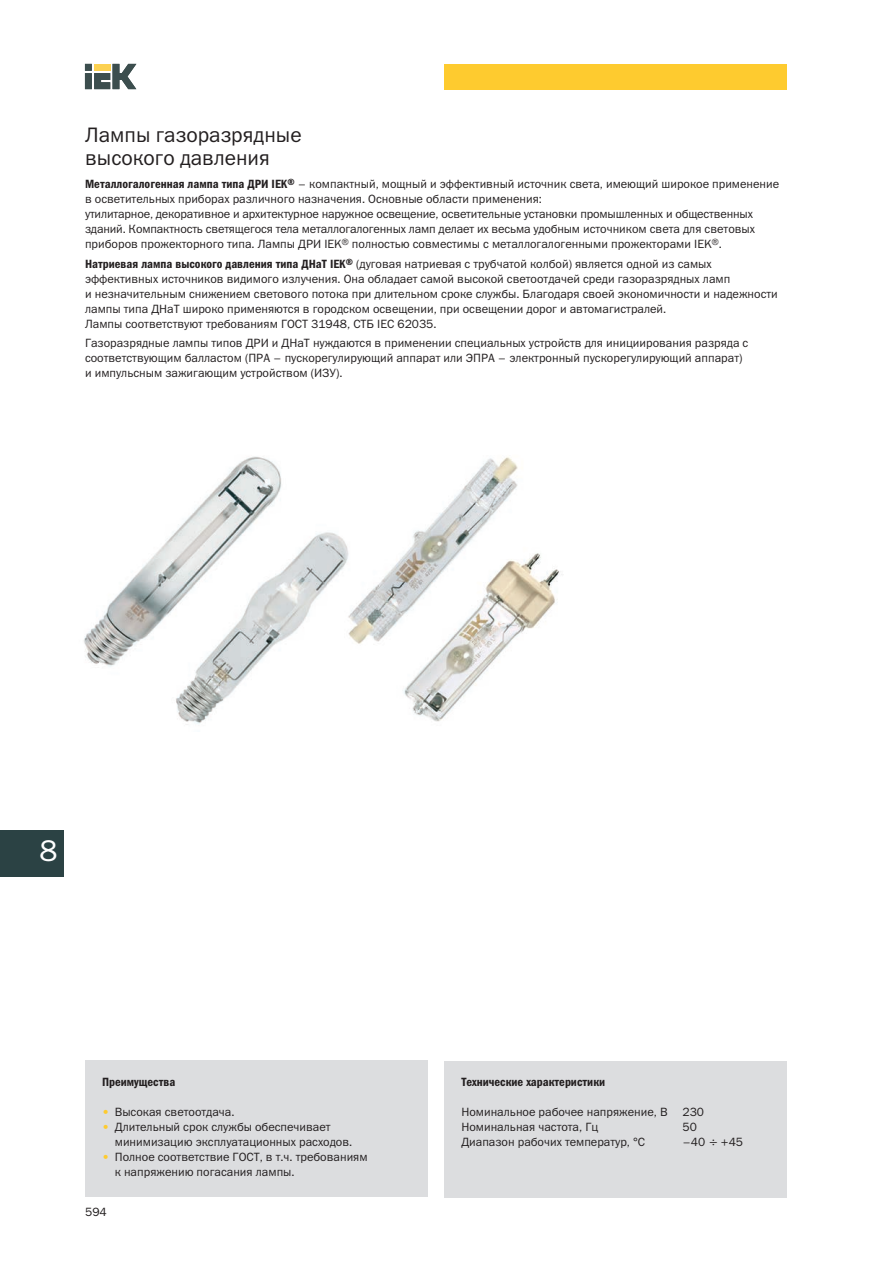
<style>
.page{position:relative;width:893px;height:1263px;background:#fff}
.page>*{position:absolute;margin:0;border:0;box-sizing:border-box;transform-origin:0 0}
.t1{font:30px "Franklin Gothic Book C";color:#fff}
.t2{font:21px/22.5px "Franklin Gothic Book C";color:#231f20}
.t3{font:12px/15px "Franklin Gothic Book C";color:#231f20}
.t4{font:12px "Franklin Gothic Demi Cond C";color:#231f20}
.s1{font-family:"Franklin Gothic Demi Cond C"}
.s2{color:#fecb2f}
</style>
<div class="page">
<div style="left:444px;top:64px;width:343px;height:25px;background:#fecb2f"></div>
<div style="left:0;top:830px;width:64px;height:47px;background:#2b4244"></div>
<svg style="left:85px;top:64px;width:51px;height:25px"></svg>
<div style="left:85px;top:1060px;width:342px;height:137px;background:#dcdddf"></div>
<div style="left:444px;top:1061px;width:343px;height:136px;background:#dcdddf"></div>
<img style="left:84px;top:456px;width:478px;height:269px">
<h2 class="t2" style="left:85px;top:126px;width:218px">Лампы газоразрядные высокого давления</h2>
<p class="t3" style="left:85px;top:178px;width:696px"><span class="s1">Металлогалогенная лампа типа ДРИ IEK</span><sup>®</sup> – компактный, мощный и эффективный источник света, имеющий широкое применение в осветительных приборах различного назначения. Основные области применения:<br>утилитарное, декоративное и архитектурное наружное освещение, осветительные установки промышленных и общественных зданий. Компактность светящегося тела металлогалогенных ламп делает их весьма удобным источником света для световых приборов прожекторного типа. Лампы ДРИ IEK<sup>®</sup> полностью совместимы с металлогалогенными прожекторами IEK<sup>®</sup>.</p>
<p class="t3" style="left:85px;top:257px;width:694px"><span class="s1">Натриевая лампа высокого давления типа ДНаТ IEK</span><sup>®</sup> (дуговая натриевая с трубчатой колбой) является одной из самых эффективных источников видимого излучения. Она обладает самой высокой светоотдачей среди газоразрядных ламп<br>и незначительным снижением светового потока при длительном сроке службы. Благодаря своей экономичности и надежности лампы типа ДНаТ широко применяются в городском освещении, при освещении дорог и автомагистралей.<br>Лампы соответствуют требованиям ГОСТ 31948, СТБ IEC 62035.</p>
<p class="t3" style="left:85px;top:336px;width:665px">Газоразрядные лампы типов ДРИ и ДНаТ нуждаются в применении специальных устройств для инициирования разряда с соответствующим балластом (ПРА – пускорегулирующий аппарат или ЭПРА – электронный пускорегулирующий аппарат) и импульсным зажигающим устройством (ИЗУ).</p>
<h1 class="t1" style="left:39px;top:841px;width:19px">8</h1>
<p class="t4" style="left:102px;top:1074px;width:75px">Преимущества</p>
<p class="t3" style="left:102px;top:1105px;width:134px"><span class="s2">•</span> Высокая светоотдача.</p>
<p class="t3" style="left:115px;top:1120px;width:239px;text-indent:-13px"><span class="s2">•</span> Длительный срок службы обеспечивает минимизацию эксплуатационных расходов.</p>
<p class="t3" style="left:115px;top:1150px;width:254px;text-indent:-13px"><span class="s2">•</span> Полное соответствие ГОСТ, в т.ч. требованиям к напряжению погасания лампы.</p>
<p class="t3" style="left:85px;top:1205px;width:23px">594</p>
<p class="t4" style="left:461px;top:1075px;width:145px">Технические характеристики</p>
<p class="t3" style="left:461px;top:1106px;width:244px">Номинальное рабочее напряжение, В 230<br>Номинальная частота, Гц</p>
<p class="t3" style="left:682px;top:1121px;width:16px">50</p>
<p class="t3" style="left:461px;top:1136px;width:185px">Диапазон рабочих температур, °С</p>
<p class="t3" style="left:682px;top:1136px;width:24px">–40</p>
<p class="t3" style="left:721px;top:1136px;width:24px">+45</p>
</div>
